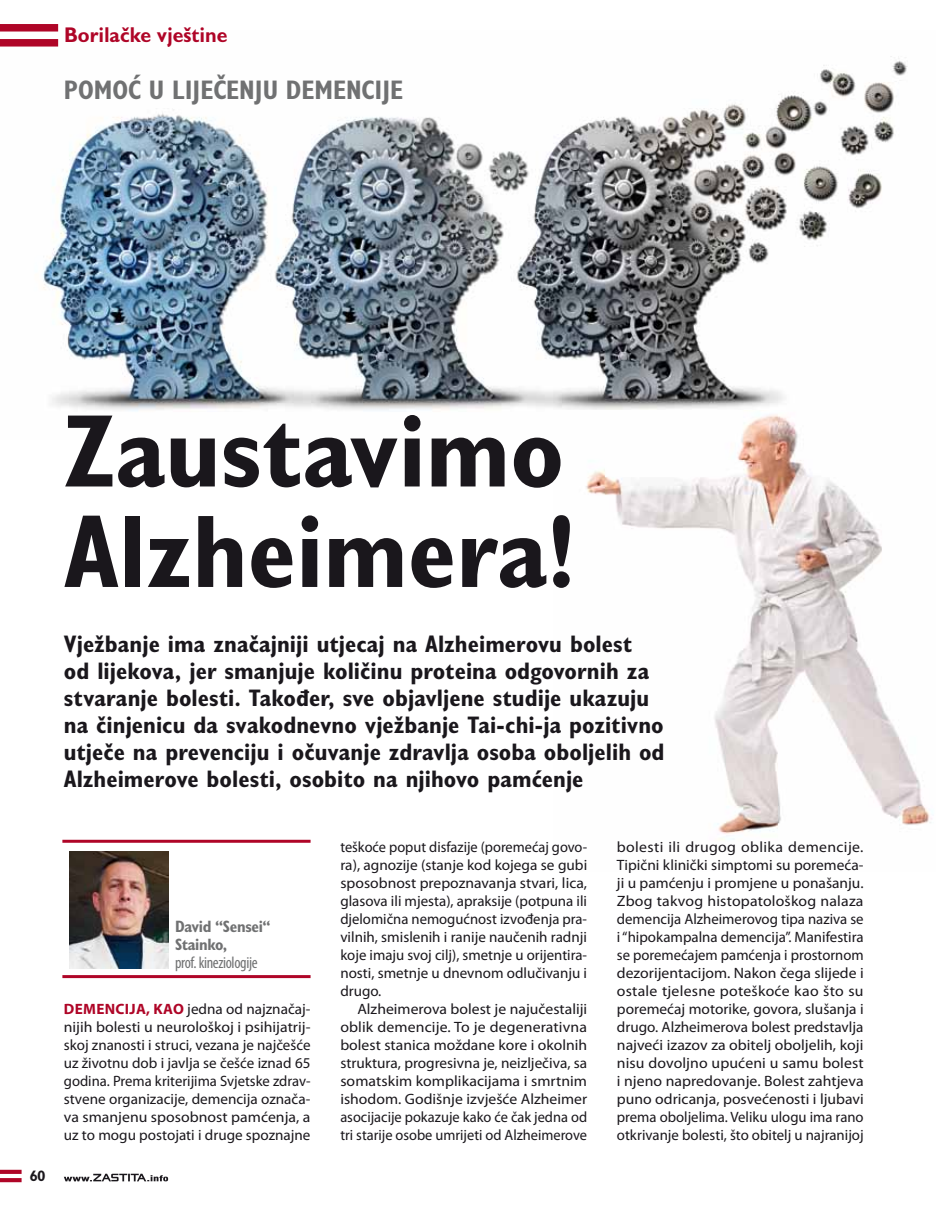
<style>
.page{position:relative;width:936px;height:1212px;background:#fff}
.page>*{position:absolute;margin:0;border:0;box-sizing:border-box;transform-origin:0 0}
.t1{font:700 condensed 103.8px/100.5px "Gill Sans MT Pro";color:#1a171c}
.t2{font:700 condensed 27px "Gill Sans Display MT Pro";color:#707172}
.t3{font:700 condensed 24px/27px "Gill Sans MT Pro";color:#1a171c}
.t4{font:700 21px "Gill Sans Display MT Pro";color:#af0527}
.t5{font:700 condensed 16.5px/18px "Gill Sans MT Pro";letter-spacing:-.02em;color:#707172}
.t6{font:condensed 16.5px "Myriad Pro";letter-spacing:-.02em;color:#707172}
.t7{font:15px/18px "Myriad Pro";color:#1a171c;text-align:justify;scale:1.05 1}
.t8{font:15px/18px "Myriad Pro";color:#1a171c;text-align:justify;scale:.96 1}
.t9{font:15px/18px "Myriad Pro";color:#1a171c;text-align:justify;scale:1.04 1}
.t10{font:15px/18px "Myriad Pro";color:#1a171c;text-align:justify}
.t11{font:700 15px "Gill Sans Display MT Pro";color:#1a171c}
.s1{font-weight:700;color:#af0527}
</style>
<div class="page">
<img style="left:43px;top:31px;width:865px;height:380px">
<img style="left:553px;top:410px;width:379px;height:430px">
<div style="left:0;top:24px;width:58px;height:8px;background:#af0527"></div>
<div style="left:0;top:39px;width:58px;height:8px;background:#af0527"></div>
<svg style="left:0;top:1170px;width:22px;height:4px"></svg>
<svg style="left:0;top:1178px;width:22px;height:4px"></svg>
<svg style="left:64px;top:1174px;width:104px;height:7px"></svg>
<hr style="left:62px;top:840px;width:248px;height:3px;background:#af0527">
<hr style="left:62px;top:975px;width:248px;height:3px;background:#af0527">
<img style="left:69px;top:851px;width:99px;height:117px">
<h3 class="t4" style="left:64px;top:22px;width:165px">Borilačke vještine</h3>
<h2 class="t2" style="left:64px;top:74px;width:341px">POMOĆ U LIJEČENJU DEMENCIJE</h2>
<h1 class="t1" style="left:64px;top:400px;width:513px">Zaustavimo<br>Alzheimera!</h1>
<p class="t3" style="left:64px;top:630px;width:602px">Vježbanje ima značajniji utjecaj na Alzheimerovu bolest<br>od lijekova, jer smanjuje količinu proteina odgovornih za stvaranje bolesti. Također, sve objavljene studije ukazuju na činjenicu da svakodnevno vježbanje Tai-chi-ja pozitivno utječe na prevenciju i očuvanje zdravlja osoba oboljelih od Alzheimerove bolesti, osobito na njihovo pamćenje</p>
<p class="t11" style="left:30px;top:1167px;width:17px">60</p>
<p class="t5" style="left:175px;top:917px;width:97px">David “Sensei“<br>Stainko,</p>
<p class="t6" style="left:175px;top:953px;width:84px">prof. kineziologije</p>
<p class="t10" style="left:64px;top:999px;width:248px"><span class="s1">DEMENCIJA, KAO</span> jedna od najznačaj&shy;nijih bolesti u neurološkoj i psihijatrij&shy;skoj znanosti i struci, vezana je najčešće uz životnu dob i javlja se češće iznad 65 godina. Prema kriterijima Svjetske zdrav&shy;stvene organizacije, demencija označa&shy;va smanjenu sposobnost pamćenja, a uz to mogu postojati i druge spoznajne</p>
<p class="t8" style="left:340px;top:837px;width:259px">teškoće poput disfazije (poremećaj govo&shy;ra), agnozije (stanje kod kojega se gubi sposobnost prepoznavanja stvari, lica, glasova ili mjesta), apraksije (potpuna ili djelomična nemogućnost izvođenja pra&shy;vilnih, smislenih i ranije naučenih radnji koje imaju svoj cilj), smetnje u orijentira&shy;nosti, smetnje u dnevnom odlučivanju i drugo.</p>
<p class="t9" style="left:340px;top:999px;width:239px;text-indent:17px">Alzheimerova bolest je najučestaliji oblik demencije. To je degenerativna bolest stanica moždane kore i okolnih struktura, progresivna je, neizlječiva, sa somatskim komplikacijama i smrtnim ishodom. Godišnje izvješće Alzheimer asocijacije pokazuje kako će čak jedna od tri starije osobe umrijeti od Alzheimerove</p>
<p class="t7" style="left:617px;top:837px;width:237px">bolesti ili drugog oblika demencije.<br>Tipični klinički simptomi su poremeća&shy;ji u pamćenju i promjene u ponašanju.<br>Zbog takvog histopatološkog nalaza demencija Alzheimerovog tipa naziva se i “hipokampalna demencija”. Manifestira se poremećajem pamćenja i prostornom dezorijentacijom. Nakon čega slijede i ostale tjelesne poteškoće kao što su poremećaj motorike, govora, slušanja i drugo. Alzheimerova bolest predstavlja najveći izazov za obitelj oboljelih, koji nisu dovoljno upućeni u samu bolest i njeno napredovanje. Bolest zahtjeva puno odricanja, posvećenosti i ljubavi prema oboljelima. Veliku ulogu ima rano otkrivanje bolesti, što obitelj u najranijoj</p>
</div>
